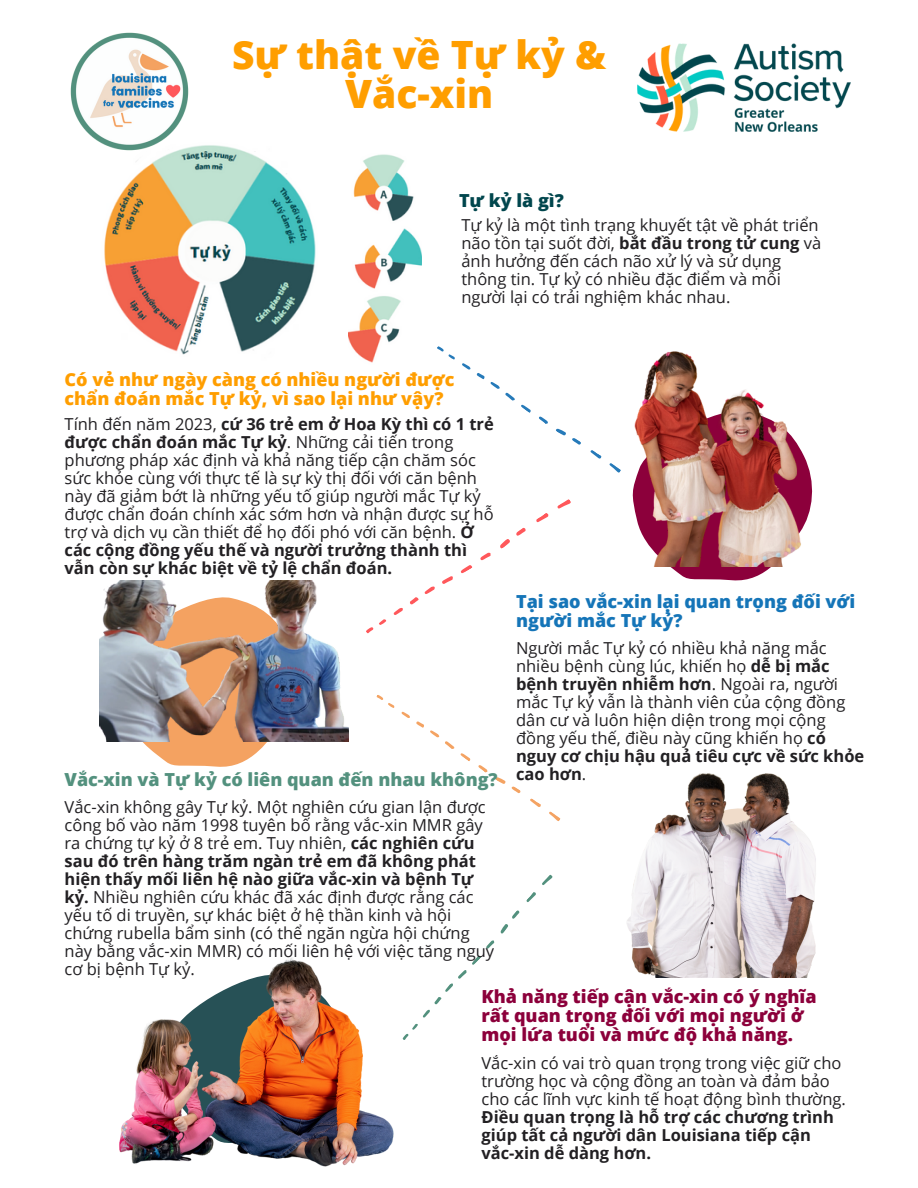
<style>
.page{position:relative;width:918px;height:1188px;background:#fff}
.page>*{position:absolute;margin:0;border:0;box-sizing:border-box;transform-origin:0 0}
.t1{font:800 39px/39.3px "Open Sans";color:#ff9e00;text-align:center}
.t2{font:800 18px/19.2px "Open Sans";color:#8c003b}
.t3{font:800 18px/19.2px "Open Sans";color:#ff9e00}
.t4{font:800 18px/19.2px "Open Sans";color:#1575b8}
.t5{font:800 18px "Open Sans";color:#53917e}
.t6{font:800 18px "Open Sans";color:#00464d}
.t7{font:16.5px/18px "Open Sans";color:#222023}
.t8{font:700 16.5px "Open Sans";color:#222023}
.s1{font-weight:700}
</style>
<div class="page">
<svg style="left:539px;top:416px;width:9px;height:8px"></svg>
<svg style="left:462px;top:363px;width:69px;height:50px"></svg>
<svg style="left:437px;top:346px;width:18px;height:14px"></svg>
<svg style="left:536px;top:513px;width:13px;height:10px"></svg>
<svg style="left:460px;top:565px;width:13px;height:8px"></svg>
<svg style="left:480px;top:552px;width:11px;height:9px"></svg>
<svg style="left:500px;top:527px;width:26px;height:22px"></svg>
<svg style="left:393px;top:576px;width:60px;height:39px"></svg>
<svg style="left:366px;top:619px;width:21px;height:15px"></svg>
<svg style="left:653px;top:566px;width:130px;height:15px;fill:#8c003b"></svg>
<svg style="left:478px;top:765px;width:10px;height:8px"></svg>
<svg style="left:495px;top:777px;width:26px;height:17px"></svg>
<svg style="left:401px;top:711px;width:70px;height:50px"></svg>
<svg style="left:376px;top:695px;width:19px;height:13px"></svg>
<svg style="left:99px;top:638px;width:240px;height:129px"></svg>
<svg style="left:500px;top:910px;width:20px;height:24px"></svg>
<svg style="left:422px;top:940px;width:73px;height:78px"></svg>
<img style="left:638px;top:44px;width:212px;height:87px">
<img style="left:349px;top:154px;width:73px;height:209px">
<img style="left:100px;top:580px;width:248px;height:161px">
<img style="left:556px;top:351px;width:257px;height:215px">
<img style="left:526px;top:773px;width:290px;height:205px">
<img style="left:119px;top:957px;width:299px;height:210px">
<img style="left:104px;top:145px;width:212px;height:210px">
<img style="left:70px;top:32px;width:121px;height:122px">
<p class="t1" style="left:232px;top:34px;width:376px">Sự thật về Tự kỷ &amp;<br>Vắc-xin</p>
<p class="t6" style="left:459px;top:188px;width:106px">Tự kỷ là gì?</p>
<p class="t7" style="left:461px;top:215px;width:361px">Tự kỷ là một tình trạng khuyết tật về phát triển não tồn tại suốt đời, <span class="s1">bắt đầu trong tử cung</span> và ảnh hưởng đến cách não xử lý và sử dụng thông tin. Tự kỷ có nhiều đặc điểm và mỗi người lại có trải nghiệm khác nhau.</p>
<p class="t3" style="left:65px;top:369px;width:391px">Có vẻ như ngày càng có nhiều người được chẩn đoán mắc Tự kỷ, vì sao lại như vậy?</p>
<p class="t7" style="left:65px;top:414px;width:431px">Tính đến năm 2023, <span class="s1">cứ 36 trẻ em ở Hoa Kỳ thì có 1 trẻ được chẩn đoán mắc Tự kỷ</span>. Những cải tiến trong phương pháp xác định và khả năng tiếp cận chăm sóc sức khỏe cùng với thực tế là sự kỳ thị đối với căn bệnh này đã giảm bớt là những yếu tố giúp người mắc Tự kỷ được chẩn đoán chính xác sớm hơn và nhận được sự hỗ trợ và dịch vụ cần thiết để họ đối phó với căn bệnh. <span class="s1">Ở các cộng đồng yếu thế và người trưởng thành thì vẫn còn sự khác biệt về tỷ lệ chẩn đoán.</span></p>
<p class="t5" style="left:65px;top:767px;width:435px">Vắc-xin và Tự kỷ có liên quan đến nhau không?</p>
<p class="t7" style="left:65px;top:798px;width:431px">Vắc-xin không gây Tự kỷ. Một nghiên cứu gian lận được công bố vào năm 1998 tuyên bố rằng vắc-xin MMR gây ra chứng tự kỷ ở 8 trẻ em. Tuy nhiên, <span class="s1">các nghiên cứu sau đó trên hàng trăm ngàn trẻ em đã không phát hiện thấy mối liên hệ nào giữa vắc-xin và bệnh Tự kỷ.</span> Nhiều nghiên cứu khác đã xác định được rằng các yếu tố di truyền, sự khác biệt ở hệ thần kinh và hội chứng rubella bẩm sinh (có thể ngăn ngừa hội chứng này bằng vắc-xin MMR) có mối liên hệ với việc tăng nguy cơ bị bệnh Tự kỷ.</p>
<p class="t4" style="left:516px;top:591px;width:341px">Tại sao vắc-xin lại quan trọng đối với người mắc Tự kỷ?</p>
<p class="t7" style="left:516px;top:639px;width:350px">Người mắc Tự kỷ có nhiều khả năng mắc nhiều bệnh cùng lúc, khiến họ <span class="s1">dễ bị mắc bệnh truyền nhiễm hơn</span>. Ngoài ra, người mắc Tự kỷ vẫn là thành viên của cộng đồng dân cư và luôn hiện diện trong mọi cộng đồng yếu thế, điều này cũng khiến họ <span class="s1">có nguy cơ chịu hậu quả tiêu cực về sức khỏe cao hơn</span>.</p>
<p class="t2" style="left:481px;top:986px;width:337px">Khả năng tiếp cận vắc-xin có ý nghĩa rất quan trọng đối với mọi người ở mọi lứa tuổi và mức độ khả năng.</p>
<p class="t7" style="left:481px;top:1053px;width:366px">Vắc-xin có vai trò quan trọng trong việc giữ cho trường học và cộng đồng an toàn và đảm bảo cho các lĩnh vực kinh tế hoạt động bình thường.<br><span class="s1">Điều quan trọng là hỗ trợ các chương trình giúp tất cả người dân Louisiana tiếp cận</span></p>
<p class="t8" style="left:481px;top:1141px;width:171px">vắc-xin dễ dàng hơn.</p>
</div>
